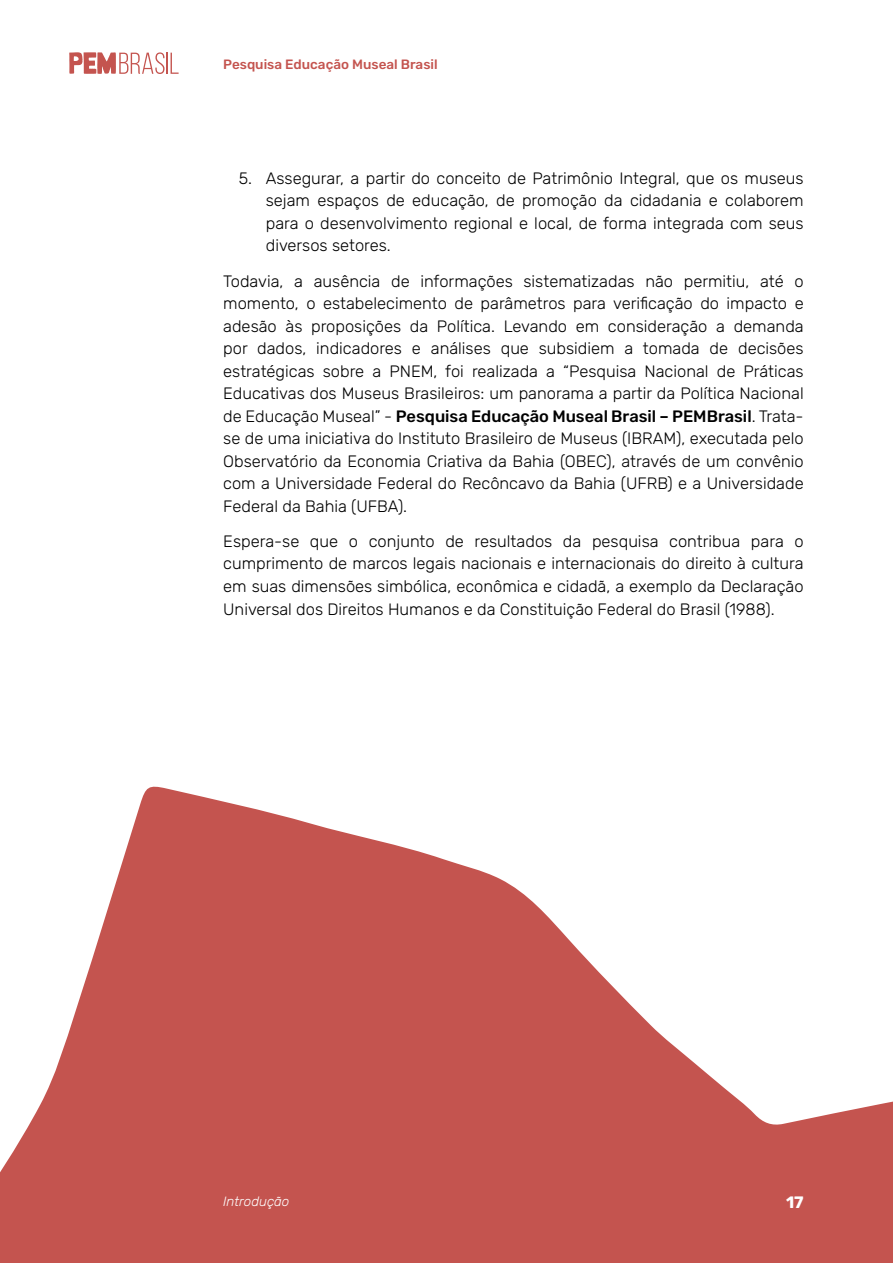
<style>
.page{position:relative;width:893px;height:1263px;background:#fff}
.page>*{position:absolute;margin:0;border:0;box-sizing:border-box;transform-origin:0 0}
.t1{font:300 16.5px/22.5px "Rubik";color:#000;text-align:justify}
.t2{font:700 16.5px "Rubik";color:#fff}
.t3{font:500 13.5px "Rubik";color:#c4544f}
.t4{font:italic 300 13.5px "Rubik";color:#fff}
.s1{font-weight:500}
</style>
<div class="page">
<svg style="left:0;top:786px;width:893px;height:477px;fill:#c4544f"></svg>
<svg style="left:69px;top:52px;width:110px;height:22px"></svg>
<p class="t3" style="left:223px;top:57px;width:216px">Pesquisa Educação Museal Brasil</p>
<p class="t1" style="left:266px;top:167px;width:539px;text-indent:-27px">5. Assegurar, a partir do conceito de Patrimônio Integral, que os museus sejam espaços de educação, de promoção da cidadania e colaborem para o desenvolvimento regional e local, de forma integrada com seus diversos setores.</p>
<p class="t1" style="left:223px;top:270px;width:582px">Todavia, a ausência de informações sistematizadas não permitiu, até o momento, o estabelecimento de parâmetros para verificação do impacto e adesão às proposições da Política. Levando em consideração a demanda por dados, indicadores e análises que subsidiem a tomada de decisões estratégicas sobre a PNEM, foi realizada a “Pesquisa Nacional de Práticas Educativas dos Museus Brasileiros: um panorama a partir da Política Nacional de Educação Museal” - <span class="s1">Pesquisa Educação Museal Brasil – PEMBrasil</span>. Trata&shy;se de uma iniciativa do Instituto Brasileiro de Museus (IBRAM), executada pelo Observatório da Economia Criativa da Bahia (OBEC), através de um convênio com a Universidade Federal do Recôncavo da Bahia (UFRB) e a Universidade Federal da Bahia (UFBA).</p>
<p class="t1" style="left:223px;top:530px;width:582px">Espera-se que o conjunto de resultados da pesquisa contribua para o cumprimento de marcos legais nacionais e internacionais do direito à cultura em suas dimensões simbólica, econômica e cidadã, a exemplo da Declaração Universal dos Direitos Humanos e da Constituição Federal do Brasil (1988).</p>
<p class="t4" style="left:223px;top:1194px;width:68px">Introdução</p>
<p class="t2" style="left:786px;top:1192px;width:19px">17</p>
</div>
